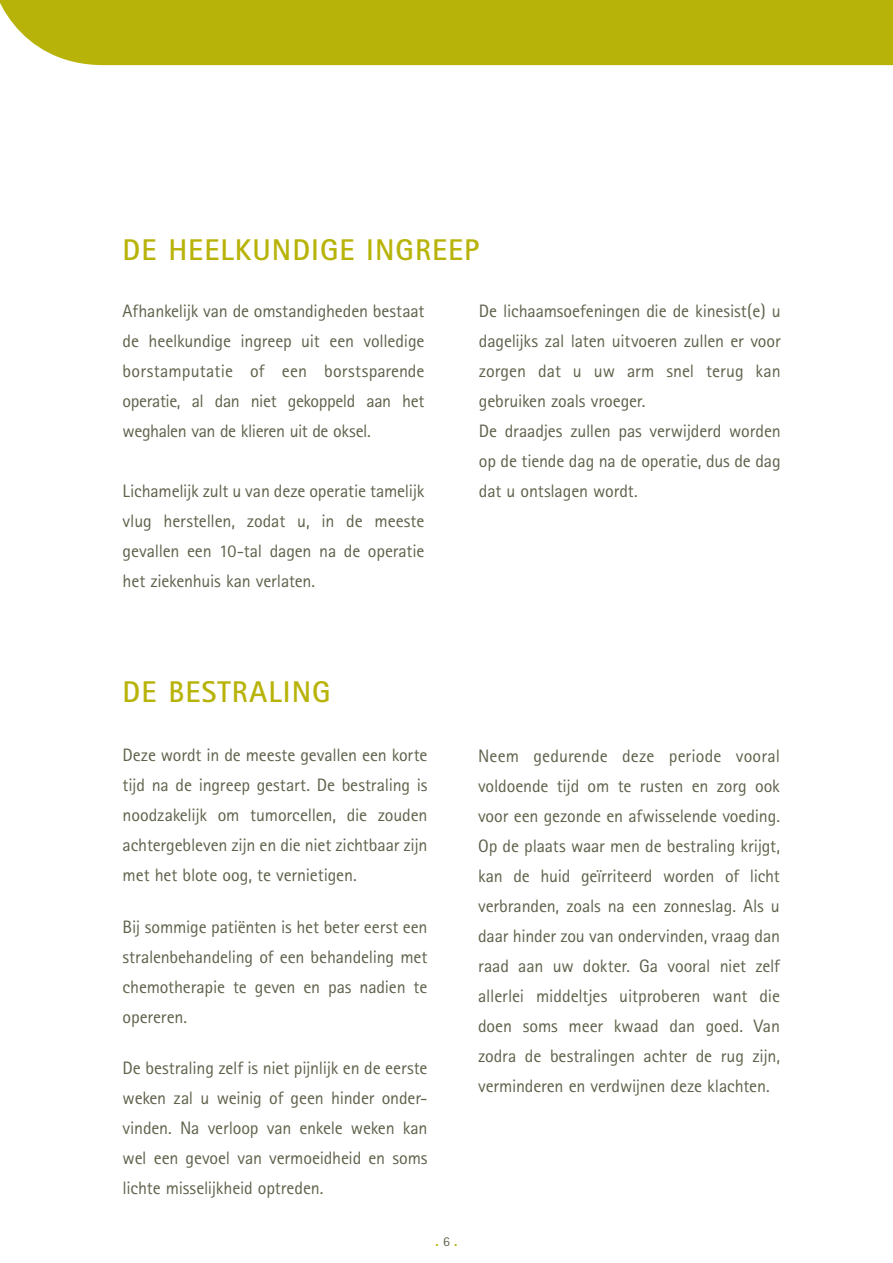
<style>
.page{position:relative;width:893px;height:1263px;background:#fff}
.page>*{position:absolute;margin:0;border:0;box-sizing:border-box;transform-origin:0 0}
.t1{font:700 30px "Rotis Sans Serif";letter-spacing:.13em;color:#b8b309}
.t2{font:18px/30px "Rotis Sans Serif";letter-spacing:-.01em;color:#60614b;text-align:justify}
.t3{font:700 13.5px "Rotis Sans Serif";color:#b8b309}
.s1{font-weight:400;color:#60614b}
</style>
<div class="page">
<div style="left:0;top:0;width:892px;height:65px;background:#b8b309"></div>
<svg style="left:892px;top:0;width:1px;height:65px"></svg>
<h1 class="t1" style="left:123px;top:231px;width:355px">DE HEELKUNDIGE INGREEP</h1>
<p class="t2" style="left:123px;top:296px;width:303px">Afhankelijk van de omstandigheden bestaat de heelkundige ingreep uit een volledige borstamputatie of een borstsparende operatie, al dan niet gekoppeld aan het weghalen van de klieren uit de oksel.</p>
<p class="t2" style="left:123px;top:476px;width:303px">Lichamelijk zult u van deze operatie tamelijk vlug herstellen, zodat u, in de meeste gevallen een 10-tal dagen na de operatie het ziekenhuis kan verlaten.</p>
<p class="t2" style="left:479px;top:296px;width:303px;text-align:left">De lichaamsoefeningen die de kinesist(e) u dagelijks zal laten uitvoeren zullen er voor zorgen dat u uw arm snel terug kan gebruiken zoals vroeger.<br>De draadjes zullen pas verwijderd worden op de tiende dag na de operatie, dus de dag dat u ontslagen wordt.</p>
<h1 class="t1" style="left:123px;top:673px;width:209px">DE BESTRALIN G</h1>
<p class="t2" style="left:123px;top:740px;width:306px">Deze wordt in de meeste gevallen een korte tijd na de ingreep gestart. De bestraling is noodzakelijk om tumorcellen, die zouden achtergebleven zijn en die niet zichtbaar zijn met het blote oog, te vernietigen.</p>
<p class="t2" style="left:123px;top:911px;width:306px">Bij sommige patiënten is het beter eerst een stralenbehandeling of een behandeling met chemotherapie te geven en pas nadien te opereren.</p>
<p class="t2" style="left:123px;top:1053px;width:306px">De bestraling zelf is niet pijnlijk en de eerste weken zal u weinig of geen hinder onder&shy;vinden. Na verloop van enkele weken kan wel een gevoel van vermoeidheid en soms lichte misselijkheid optreden.</p>
<p class="t3" style="left:435px;top:1232px;width:24px">.<span class="s1">6</span>.</p>
<p class="t2" style="left:478px;top:741px;width:303px">Neem gedurende deze periode vooral voldoende tijd om te rusten en zorg ook voor een gezonde en afwisselende voeding.<br>Op de plaats waar men de bestraling krijgt, kan de huid geïrriteerd worden of licht verbranden, zoals na een zonneslag. Als u daar hinder zou van ondervinden, vraag dan raad aan uw dokter. Ga vooral niet zelf allerlei middeltjes uitproberen want die doen soms meer kwaad dan goed. Van zodra de bestralingen achter de rug zijn, verminderen en verdwijnen deze klachten.</p>
</div>
